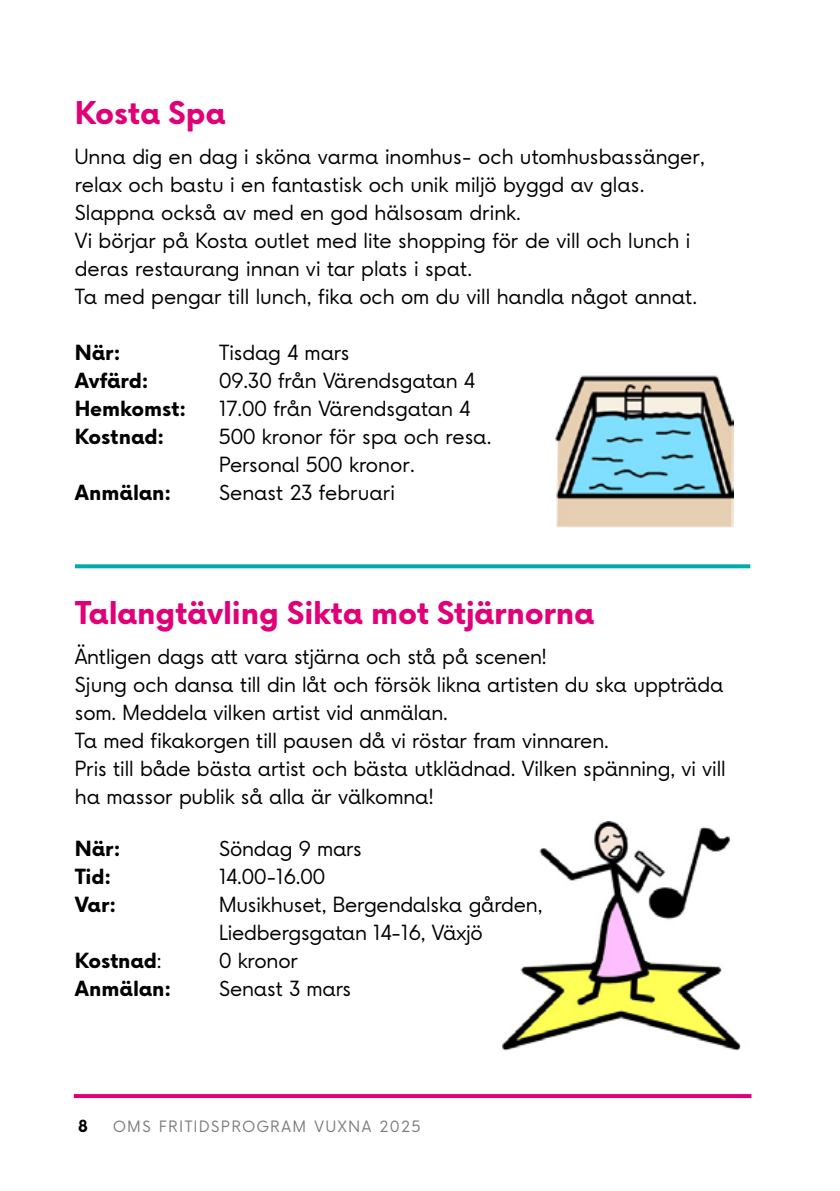
<style>
.page{position:relative;width:840px;height:1191px;background:#fff}
.page>*{position:absolute;margin:0;border:0;box-sizing:border-box;transform-origin:0 0}
.t1{font:700 30px "Vaxjo Now";letter-spacing:-.005em;color:#e00078}
.t2{font:20px/28px "Vaxjo Now";letter-spacing:-.005em;color:#000}
.t3{font:700 20px "Vaxjo Now";letter-spacing:-.005em;color:#000}
.t4{font:700 16px "Vaxjo Now";color:#000}
.t5{font:15px "Vaxjo Now";letter-spacing:.12em;color:#7c7b7b}
.s1{font-weight:400}
</style>
<div class="page">
<svg style="left:74px;top:1094px;width:677px;height:4px;background:#e0057a"></svg>
<img style="left:502px;top:821px;width:239px;height:230px">
<svg style="left:75px;top:564px;width:674px;height:4px;background:#13b2af"></svg>
<img style="left:555px;top:375px;width:177px;height:153px">
<h1 class="t1" style="left:75px;top:91px;width:152px">Kosta Spa</h1>
<p class="t2" style="left:75px;top:143px;width:631px">Unna dig en dag i sköna varma inomhus- och utomhusbassänger, relax och bastu i en fantastisk och unik miljö byggd av glas.<br>Slappna också av med en god hälsosam drink.<br>Vi börjar på Kosta outlet med lite shopping för de vill och lunch i deras restaurang innan vi tar plats i spat.<br>Ta med pengar till lunch, fika och om du vill handla något annat.</p>
<p class="t3" style="left:75px;top:338px;width:47px">När:</p>
<p class="t2" style="left:219px;top:339px;width:132px">Tisdag 4 mars</p>
<p class="t3" style="left:75px;top:366px;width:75px">Avfärd:</p>
<p class="t2" style="left:219px;top:367px;width:257px">09.30 från Värendsgatan 4</p>
<p class="t3" style="left:75px;top:394px;width:113px">Hemkomst:</p>
<p class="t2" style="left:219px;top:395px;width:252px">17.00 från Värendsgatan 4</p>
<p class="t3" style="left:75px;top:422px;width:91px">Kostnad:</p>
<p class="t2" style="left:219px;top:423px;width:274px">500 kronor för spa och resa.<br>Personal 500 kronor.</p>
<p class="t3" style="left:75px;top:478px;width:98px">Anmälan:</p>
<p class="t2" style="left:219px;top:479px;width:177px">Senast 23 februari</p>
<h1 class="t1" style="left:75px;top:591px;width:520px">Talangtävling Sikta mot Stjärnorna</h1>
<p class="t2" style="left:75px;top:643px;width:652px">Äntligen dags att vara stjärna och stå på scenen!<br>Sjung och dansa till din låt och försök likna artisten du ska uppträda som. Meddela vilken artist vid anmälan.<br>Ta med fikakorgen till pausen då vi röstar fram vinnaren.<br>Pris till både bästa artist och bästa utklädnad. Vilken spänning, vi vill ha massor publik så alla är välkomna!</p>
<p class="t3" style="left:75px;top:834px;width:47px">När:</p>
<p class="t2" style="left:219px;top:835px;width:144px">Söndag 9 mars</p>
<p class="t3" style="left:75px;top:862px;width:38px">Tid:</p>
<p class="t2" style="left:219px;top:863px;width:108px">14.00-16.00</p>
<p class="t3" style="left:75px;top:890px;width:43px">Var:</p>
<p class="t2" style="left:219px;top:891px;width:325px">Musikhuset, Bergendalska gården,<br>Liedbergsgatan 14-16, Växjö</p>
<p class="t3" style="left:75px;top:946px;width:88px">Kostnad<span class="s1">:</span></p>
<p class="t2" style="left:219px;top:947px;width:81px">0 kronor</p>
<p class="t3" style="left:75px;top:974px;width:98px">Anmälan:</p>
<p class="t2" style="left:219px;top:975px;width:134px">Senast 3 mars</p>
<p class="t4" style="left:78px;top:1114px;width:11px">8</p>
<p class="t5" style="left:113px;top:1116px;width:309px">OMS FRITIDSPROGRAM VUXNA 2025</p>
</div>
